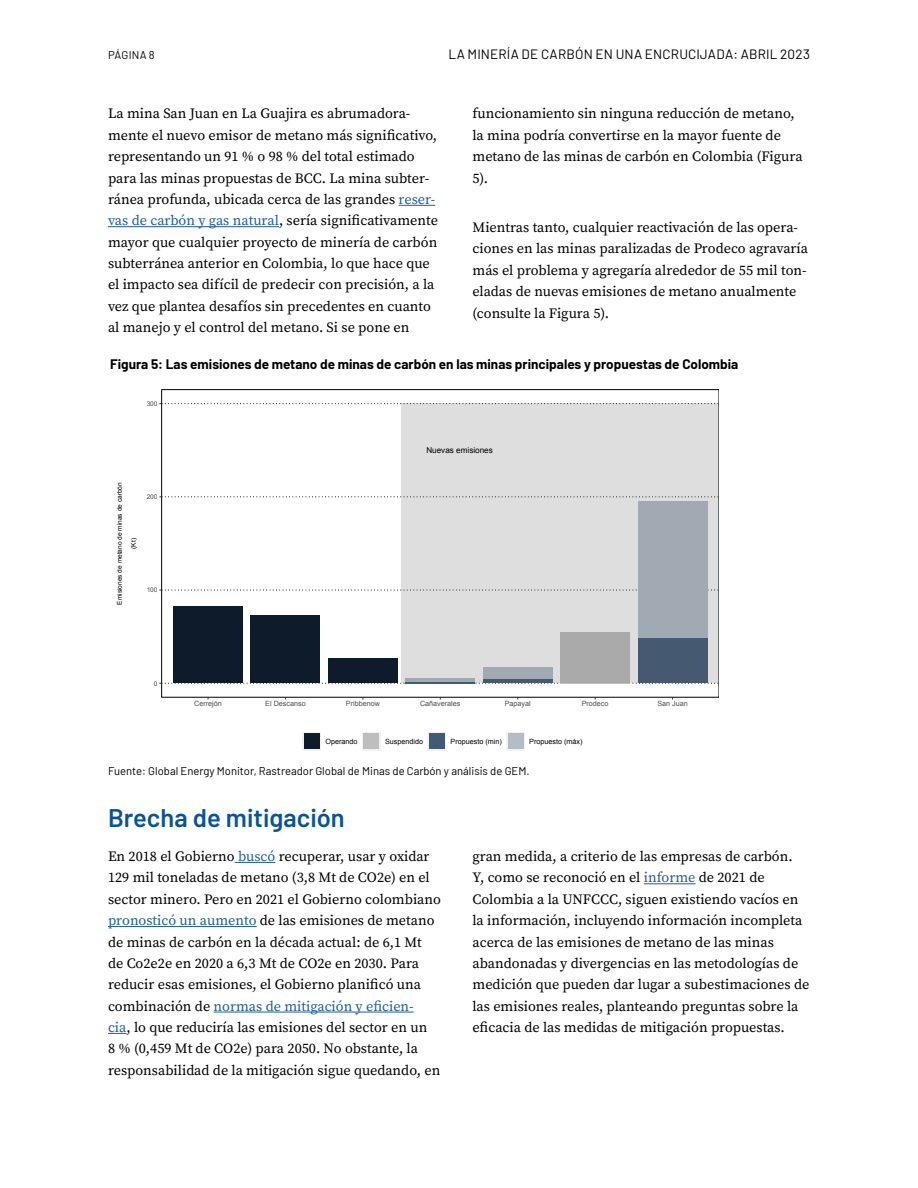
<style>
.page{position:relative;width:918px;height:1188px;background:#fff}
.page>*{position:absolute;margin:0;border:0;box-sizing:border-box;transform-origin:0 0}
.t1{font:600 25.5px "Barlow";color:#0b5394}
.t2{font:14.25px/21.3px "Source Serif Pro";color:#000}
.t3{font:700 13.5px "Barlow";color:#000}
.t4{font:13.5px "Barlow";letter-spacing:.015em;color:#000}
.t5{font:11.25px "Barlow";color:#000}
.t6{font:8.1px "Arial";color:#000}
.t7{font:7.2px "Arial";color:#4d4d4d}
.t8{font:7.2px "Arial";color:#000}
.t9{font:6.6px/14.1px "Arial";color:#000;text-align:center}
.t10{font:6.6px "Arial";color:#4d4d4d}
.s1{color:#215e9e}
</style>
<div class="page">
<hr style="left:399px;top:205px;width:36px;height:1px;background:#215e9e">
<hr style="left:108px;top:226px;width:171px;height:1px;background:#215e9e">
<div style="left:173px;top:607px;width:70px;height:76px;background:#0d1b2a"></div>
<div style="left:251px;top:616px;width:69px;height:67px;background:#0d1b2a"></div>
<div style="left:328px;top:658px;width:70px;height:25px;background:#0d1b2a"></div>
<div style="left:402px;top:404px;width:317px;height:279px;background:#595959;opacity:.2"></div>
<svg style="left:159px;top:683px;width:560px;height:1px"></svg>
<svg style="left:159px;top:590px;width:560px;height:1px"></svg>
<svg style="left:159px;top:496px;width:560px;height:2px"></svg>
<svg style="left:159px;top:403px;width:560px;height:1px"></svg>
<svg style="left:303px;top:732px;width:18px;height:19px"></svg>
<div style="left:304px;top:734px;width:15px;height:15px;background:#0d1b2a"></div>
<svg style="left:362px;top:732px;width:19px;height:19px"></svg>
<div style="left:364px;top:734px;width:15px;height:15px;background:#bebebe"></div>
<svg style="left:428px;top:732px;width:18px;height:19px"></svg>
<div style="left:429px;top:734px;width:15px;height:15px;background:#415a77"></div>
<svg style="left:506px;top:732px;width:19px;height:19px"></svg>
<div style="left:508px;top:734px;width:15px;height:15px;background:#b3bdc8"></div>
<hr style="left:235px;top:862px;width:40px;height:1px;background:#215e9e">
<hr style="left:108px;top:926px;width:149px;height:1px;background:#215e9e">
<hr style="left:214px;top:1012px;width:200px;height:1px;background:#215e9e">
<svg style="left:108px;top:1033px;width:18px;height:1px"></svg>
<hr style="left:644px;top:883px;width:52px;height:1px;background:#215e9e">
<p class="t5" style="left:108px;top:46px;width:48px">PÁGINA 8</p>
<p class="t4" style="left:448px;top:44px;width:363px">LA MINERÍA DE CARBÓN EN UNA ENCRUCIJADA: ABRIL 2023</p>
<p class="t2" style="left:108px;top:104px;width:331px">La mina San Juan en La Guajira es abrumadora&shy;mente el nuevo emisor de metano más significativo, representando un 91 % o 98 % del total estimado para las minas propuestas de BCC. La mina subter&shy;ránea profunda, ubicada cerca de las grandes <span class="s1">reser&shy;vas de carbón y gas natural</span>, sería significativamente mayor que cualquier proyecto de minería de carbón subterránea anterior en Colombia, lo que hace que el impacto sea difícil de predecir con precisión, a la vez que plantea desafíos sin precedentes en cuanto al manejo y el control del metano. Si se pone en</p>
<p class="t2" style="left:473px;top:104px;width:332px">funcionamiento sin ninguna reducción de metano, la mina podría convertirse en la mayor fuente de metano de las minas de carbón en Colombia (Figura 5).</p>
<p class="t2" style="left:473px;top:217px;width:337px">Mientras tanto, cualquier reactivación de las opera&shy;ciones en las minas paralizadas de Prodeco agravaría más el problema y agregaría alrededor de 55 mil ton&shy;eladas de nuevas emisiones de metano anualmente (consulte la Figura 5).</p>
<p class="t3" style="left:110px;top:354px;width:630px">Figura 5: Las emisiones de metano de minas de carbón en las minas principales y propuestas de Colombia</p>
<p class="t10" style="left:147px;top:399px;width:12px">300</p>
<p class="t9" style="left:113px;top:605px;width:124px;rotate:-90deg">Emisiones de metano de minas de carbón (Kt)</p>
<p class="t10" style="left:147px;top:493px;width:12px">200</p>
<p class="t10" style="left:147px;top:586px;width:12px">100</p>
<p class="t10" style="left:154px;top:679px;width:5px">0</p>
<p class="t6" style="left:426px;top:445px;width:68px">Nuevas emisiones</p>
<p class="t7" style="left:194px;top:699px;width:29px">Cerrejón</p>
<p class="t7" style="left:265px;top:699px;width:42px">El Descanso</p>
<p class="t7" style="left:346px;top:699px;width:35px">Pribbenow</p>
<p class="t7" style="left:420px;top:699px;width:42px">Cañaverales</p>
<p class="t7" style="left:505px;top:699px;width:27px">Papayal</p>
<p class="t7" style="left:582px;top:699px;width:28px">Prodeco</p>
<p class="t7" style="left:657px;top:699px;width:32px">San Juan</p>
<p class="t8" style="left:326px;top:737px;width:34px">Operando</p>
<p class="t8" style="left:385px;top:737px;width:40px">Suspendido</p>
<p class="t8" style="left:451px;top:737px;width:53px">Propuesto (min)</p>
<p class="t8" style="left:529px;top:737px;width:55px">Propuesto (máx)</p>
<p class="t5" style="left:108px;top:763px;width:423px">Fuente: Global Energy Monitor, Rastreador Global de Minas de Carbón y análisis de GEM.</p>
<h1 class="t1" style="left:108px;top:799px;width:238px">Brecha de mitigación</h1>
<p class="t2" style="left:108px;top:846px;width:334px">En 2018 el Gobierno <span class="s1">buscó</span> recuperar, usar y oxidar 129 mil toneladas de metano (3,8 Mt de CO2e) en el sector minero. Pero en 2021 el Gobierno colombiano <span class="s1">pronosticó un aumento</span> de las emisiones de metano de minas de carbón en la década actual: de 6,1 Mt<br>de Co2e2e en 2020 a 6,3 Mt de CO2e en 2030. Para reducir esas emisiones, el Gobierno planificó una combinación de <span class="s1">normas de mitigación y eficien-<br>cia</span>, lo que reduciría las emisiones del sector en un<br>8 % (0,459 Mt de CO2e) para 2050. No obstante, la responsabilidad de la mitigación sigue quedando, en</p>
<p class="t2" style="left:472px;top:846px;width:338px">gran medida, a criterio de las empresas de carbón.<br>Y, como se reconoció en el <span class="s1">informe</span> de 2021 de Colombia a la UNFCCC, siguen existiendo vacíos en la información, incluyendo información incompleta acerca de las emisiones de metano de las minas abandonadas y divergencias en las metodologías de medición que pueden dar lugar a subestimaciones de las emisiones reales, planteando preguntas sobre la eficacia de las medidas de mitigación propuestas.</p>
</div>
